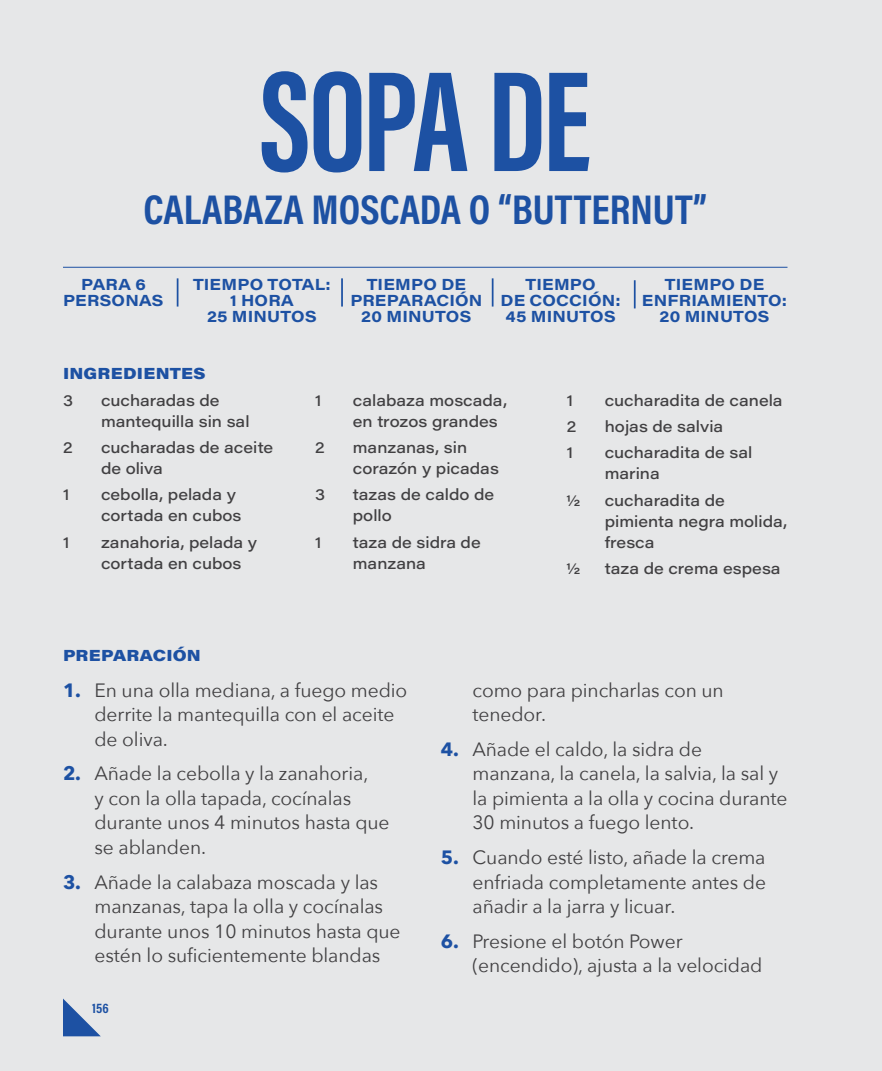
<style>
.page{position:relative;width:882px;height:1071px;background:#e6e7e8}
.page>*{position:absolute;margin:0;border:0;box-sizing:border-box;transform-origin:0 0}
.t1{font:700 147px "Acumin Pro Extra Cond";letter-spacing:-.02em;color:#1d51a3}
.t2{font:700 42px "Acumin Pro Cond";color:#1d51a3}
.t3{font:19.25px/24.5px "Avenir Next";letter-spacing:-.005em;color:#414042}
.t4{font:500 15.75px/21px "Acumin Pro Wide";color:#414042}
.t5{font:700 15.75px/15.8px "Acumin Pro Wide";letter-spacing:.01em;color:#1d51a3;text-align:center}
.t6{font:900 15.75px "Acumin Pro Wide";letter-spacing:.015em;color:#1d51a3}
.t7{font:700 14px "Acumin Pro Cond";color:#1d51a3}
.s1{font-weight:700;color:#1d51a3}
</style>
<div class="page">
<svg style="left:63px;top:999px;width:38px;height:37px"></svg>
<hr style="left:63px;top:267px;width:725px;height:1px;background:#1d51a3">
<svg style="left:177px;top:278px;width:1px;height:29px"></svg>
<hr style="left:341px;top:278px;width:2px;height:29px;background:#1d51a3">
<hr style="left:634px;top:280px;width:2px;height:28px;background:#1d51a3">
<hr style="left:492px;top:278px;width:2px;height:29px;background:#1d51a3">
<h1 class="t1" style="left:260px;top:31px;width:332px">SOPA DE</h1>
<h2 class="t2" style="left:143px;top:181px;width:565px">CALABAZA MOSCADA O “BUTTERNUT”</h2>
<p class="t5" style="left:63px;top:276px;width:102px">PARA 6<br>PERSONAS</p>
<p class="t5" style="left:193px;top:276px;width:139px">TIEMPO TOTAL:<br>1 HORA<br>25 MINUTOS</p>
<p class="t5" style="left:350px;top:276px;width:134px">TIEMPO DE<br>PREPARACIÓN<br>20 MINUTOS</p>
<p class="t5" style="left:642px;top:276px;width:147px">TIEMPO DE<br>ENFRIAMIENTO:<br>20 MINUTOS</p>
<p class="t5" style="left:500px;top:276px;width:122px">TIEMPO<br>DE COCCIÓN:<br>45 MINUTOS</p>
<p class="t6" style="left:63px;top:362px;width:144px">INGREDIENTES</p>
<p class="t4" style="left:63px;top:389px;width:11px">3</p>
<p class="t4" style="left:101px;top:389px;width:150px">cucharadas de mantequilla sin sal</p>
<p class="t4" style="left:63px;top:436px;width:11px">2</p>
<p class="t4" style="left:101px;top:436px;width:174px">cucharadas de aceite de oliva</p>
<p class="t4" style="left:63px;top:484px;width:8px">1</p>
<p class="t4" style="left:101px;top:484px;width:142px">cebolla, pelada y cortada en cubos</p>
<p class="t4" style="left:63px;top:531px;width:8px">1</p>
<p class="t4" style="left:101px;top:531px;width:158px">zanahoria, pelada y cortada en cubos</p>
<p class="t6" style="left:63px;top:644px;width:139px">PREPARACIÓN</p>
<p class="t4" style="left:315px;top:389px;width:8px">1</p>
<p class="t4" style="left:353px;top:389px;width:156px">calabaza moscada, en trozos grandes</p>
<p class="t4" style="left:315px;top:436px;width:11px">2</p>
<p class="t4" style="left:353px;top:436px;width:148px">manzanas, sin corazón y picadas</p>
<p class="t4" style="left:315px;top:484px;width:11px">3</p>
<p class="t4" style="left:353px;top:484px;width:143px">tazas de caldo de pollo</p>
<p class="t4" style="left:315px;top:531px;width:8px">1</p>
<p class="t4" style="left:353px;top:531px;width:129px">taza de sidra de manzana</p>
<p class="t4" style="left:567px;top:389px;width:8px">1</p>
<p class="t4" style="left:605px;top:389px;width:179px">cucharadita de canela</p>
<p class="t4" style="left:567px;top:415px;width:11px">2</p>
<p class="t4" style="left:605px;top:415px;width:120px">hojas de salvia</p>
<p class="t4" style="left:567px;top:442px;width:8px">1</p>
<p class="t4" style="left:605px;top:442px;width:149px">cucharadita de sal marina</p>
<p class="t4" style="left:567px;top:489px;width:15px">½</p>
<p class="t4" style="left:605px;top:489px;width:184px">cucharadita de pimienta negra molida, fresca</p>
<p class="t4" style="left:567px;top:557px;width:15px">½</p>
<p class="t4" style="left:605px;top:557px;width:177px">taza de crema espesa</p>
<p class="t3" style="left:94px;top:677px;width:314px;text-indent:-31px"><span class="s1">1.</span> En una olla mediana, a fuego medio derrite la mantequilla con el aceite de oliva.</p>
<p class="t3" style="left:94px;top:761px;width:297px;text-indent:-31px"><span class="s1">2.</span> Añade la cebolla y la zanahoria,<br>y con la olla tapada, cocínalas durante unos 4 minutos hasta que se ablanden.</p>
<p class="t3" style="left:94px;top:869px;width:308px;text-indent:-31px"><span class="s1">3.</span> Añade la calabaza moscada y las manzanas, tapa la olla y cocínalas durante unos 10 minutos hasta que estén lo suficientemente blandas</p>
<p class="t7" style="left:92px;top:999px;width:18px">156</p>
<p class="t3" style="left:472px;top:677px;width:253px">como para pincharlas con un tenedor.</p>
<p class="t3" style="left:472px;top:736px;width:316px;text-indent:-31px"><span class="s1">4.</span> Añade el caldo, la sidra de manzana, la canela, la salvia, la sal y la pimienta a la olla y cocina durante<br>30 minutos a fuego lento.</p>
<p class="t3" style="left:472px;top:844px;width:295px;text-align:justify;text-indent:-31px"><span class="s1">5.</span> Cuando esté listo, añade la crema enfriada completamente antes de añadir a la jarra y licuar.</p>
<p class="t3" style="left:472px;top:928px;width:292px;text-indent:-31px"><span class="s1">6.</span> Presione el botón Power (encendido), ajusta a la velocidad</p>
</div>
